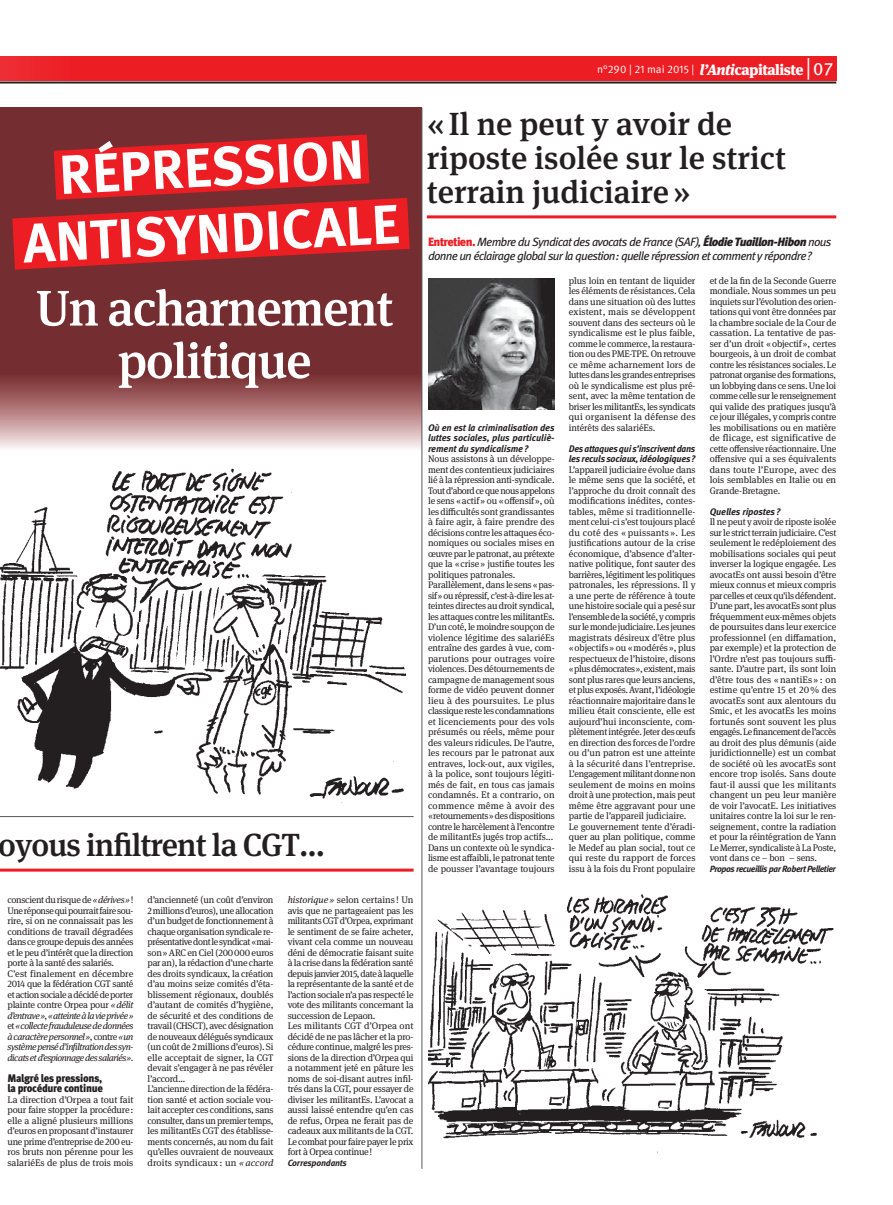
<style>
.page{position:relative;width:893px;height:1205px;background:#fff}
.page>*{position:absolute;margin:0;border:0;box-sizing:border-box;transform-origin:0 0}
.t1{font:700 55px "Meta Pro";color:#fff}
.t2{font:500 50px/52.5px "Meta Serif Pro";letter-spacing:-.025em;color:#fff;text-align:center}
.t3{font:500 32px/34px "Meta Serif Pro";color:#231f20}
.t4{font:500 32px "Meta Serif Pro";letter-spacing:-.03em;color:#231f20}
.t5{font:italic 12px/14px "Meta Pro";letter-spacing:-.06em;color:#231f20}
.t6{font:11px "Meta Pro";color:#fff}
.t7{font:900 11px/10.5px "Meta Pro";letter-spacing:-.03em;color:#231f20;scale:.95 1}
.t8{font:9.5px/10.5px "Meta Serif Pro";letter-spacing:-.02em;color:#231f20}
.t9{font:italic 700 9.5px/10.5px "Meta Pro";letter-spacing:-.02em;color:#231f20;text-align:justify}
.t10{font:italic 700 9px "Meta Pro";letter-spacing:-.05em;color:#231f20}
.t11{font:italic 700 9px "Meta Pro";letter-spacing:-.025em;color:#231f20}
.s1{font-style:italic}
.s2{font-family:"Meta Serif Pro";font-weight:900;font-style:italic;font-size:15px}
.s3{font-family:"Meta Serif Pro";font-weight:900;font-size:15px}
.s4{font-size:22.5px}
.s5{font-size:18px}
.s6{font-weight:900;font-style:normal;color:#ed1d24}
.s7{font-weight:900}
</style>
<div class="page">
<svg style="left:0;top:108px;width:422px;height:415px;background:#88484b"></svg>
<div style="left:0;top:57px;width:836px;height:24px;background:#ed1d24"></div>
<hr style="left:0;top:81px;width:836px;height:2px;background:#231f20">
<hr style="left:427px;top:215px;width:409px;height:3px;background:#ed1d24">
<hr style="left:0;top:816px;width:414px;height:1px;background:#58595b">
<hr style="left:422px;top:108px;width:1px;height:1061px;background:#58595b">
<img style="left:428px;top:894px;width:406px;height:259px">
<img style="left:0;top:440px;width:405px;height:363px">
<hr style="left:0;top:868px;width:414px;height:3px;background:#ed1d24">
<img style="left:428px;top:279px;width:126px;height:130px">
<svg style="left:12px;top:134px;width:398px;height:136px;background:#c32228"></svg>
<h1 class="t1" style="left:57px;top:140px;width:307px;rotate:-3deg">RÉPRESSION</h1>
<h1 class="t1" style="left:21px;top:209px;width:379px;rotate:-3deg">ANTISYNDICALE</h1>
<h2 class="t2" style="left:36px;top:278px;width:359px">Un acharnement politique</h2>
<h3 class="t4" style="left:-1px;top:821px;width:328px">oyous infiltrent la CGT…</h3>
<p class="t8" style="left:8px;top:894px;width:127px">conscient du risque de <span class="s1">«dérives»</span>!<br>Une réponse qui pourrait faire sou&shy;rire, si on ne connaissait pas les conditions de travail dégradées dans ce groupe depuis des années et le peu d’intérêt que la direction porte à la santé des salariés.<br>C’est finalement en décembre 2014 que la fédération CGT santé et action sociale a décidé de porter plainte contre Orpea pour <span class="s1">«délit d’entrave»</span>, <span class="s1">«atteinte à la vie privée» </span>et <span class="s1">«collecte frauduleuse de données à caractère personnel»</span>, contre <span class="s1">«un système pensé d’infiltration des syn&shy;dicats et d’espionnage des salariés»</span>.</p>
<p class="t7" style="left:8px;top:1073px;width:102px">Malgré les pressions, la procédure continue</p>
<p class="t8" style="left:8px;top:1093px;width:127px;text-align:justify">La direction d’Orpea a tout fait pour faire stopper la procédure: elle a aligné plusieurs millions d’euros en proposant d’instaurer une prime d’entreprise de 200 eu&shy;ros bruts non pérenne pour les salariéEs de plus de trois mois</p>
<p class="t8" style="left:148px;top:894px;width:127px">d’ancienneté (un coût d’environ<br>2millions d’euros), une allocation d’un budget de fonctionnement à chaque organisation syndicale re&shy;présentative dont le syndicat «mai&shy;son» ARC en Ciel (200000 euros par an), la rédaction d’une charte des droits syndicaux, la création d’au moins seize comités d’éta&shy;blissement régionaux, doublés d’autant de comités d’hygiène, de sécurité et des conditions de travail (CHSCT), avec désignation de nouveaux délégués syndicaux (un coût de 2millions d’euros). Si elle acceptait de signer, la CGT devait s’engager à ne pas révéler l’accord…<br>L’ancienne direction de la fédéra&shy;tion santé et action sociale vou&shy;lait accepter ces conditions, sans consulter, dans un premier temps, les militantEs CGT des établisse&shy;ments concernés, au nom du fait qu’elles ouvraient de nouveaux droits syndicaux : un <span class="s1">«accord</span></p>
<p class="t8" style="left:288px;top:894px;width:127px"><span class="s1">historique»</span> selon certains ! Un avis que ne partageaient pas les militants CGT d’Orpea, exprimant le sentiment de se faire acheter, vivant cela comme un nouveau déni de démocratie faisant suite à la crise dans la fédération santé depuis janvier 2015, date à laquelle la représentante de la santé et de l’action sociale n’a pas respecté le vote des militants concernant la succession de Lepaon.<br>Les militants CGT d’Orpea ont décidé de ne pas lâcher et la pro&shy;cédure continue, malgré les pres&shy;sions de la direction d’Orpea qui a notamment jeté en pâture les noms de soi-disant autres infil&shy;trés dans la CGT, pour essayer de diviser les militantEs. L’avocat a aussi laissé entendre qu’en cas de refus, Orpea ne ferait pas de cadeaux aux militants de la CGT.<br>Le combat pour faire payer le prix fort à Orpea continue!</p>
<p class="t11" style="left:288px;top:1157px;width:61px">Correspondants</p>
<p class="t6" style="left:597px;top:62px;width:238px">n°290 | 21 mai 2015 | <span class="s2">l’Anti</span><span class="s3">capitaliste</span> <span class="s4">|</span> <span class="s5">07</span></p>
<p class="t6" style="left:576px;top:65px;width:99px">n°290 | 21 mai 2015 |</p>
<h3 class="t3" style="left:427px;top:105px;width:361px">«Il ne peut y avoir de riposte isolée sur le strict terrain judiciaire»</h3>
<p class="t5" style="left:428px;top:235px;width:405px"><span class="s6">Entretien.</span> Membre du Syndicat des avocats de France (SAF), <span class="s7">Élodie Tuaillon-Hibon</span> nous donne un éclairage global sur la question: quelle répression et comment y répondre?</p>
<p class="t9" style="left:428px;top:422px;width:128px">Où en est la criminalisation des luttes sociales, plus particuliè&shy;rement du syndicalisme?</p>
<p class="t8" style="left:428px;top:453px;width:128px">Nous assistons à un développe&shy;ment des contentieux judiciaires lié à la répression anti-syndicale.<br>Tout d’abord ce que nous appelons le sens «actif» ou «offensif», où les difficultés sont grandissantes à faire agir, à faire prendre des décisions contre les attaques éco&shy;nomiques ou sociales mises en œuvre par le patronat, au prétexte que la «crise» justifie toutes les politiques patronales.<br>Parallèlement, dans le sens «pas&shy;sif» ou répressif, c’est-à-dire les at&shy;teintes directes au droit syndical, les attaques contre les militantEs.<br>D’un coté, le moindre soupçon de violence légitime des salariéEs entraîne des gardes à vue, com&shy;parutions pour outrages voire violences. Des détournements de campagne de management sous forme de vidéo peuvent donner lieu à des poursuites. Le plus classique reste les condamnations et licenciements pour des vols présumés ou réels, même pour des valeurs ridicules. De l’autre, les recours par le patronat aux entraves, lock-out, aux vigiles, à la police, sont toujours légiti&shy;més de fait, en tous cas jamais condamnés. Et a contrario, on commence même à avoir des «retournements» des dispositions contre le harcèlement à l’encontre de militantEs jugés trop actifs...<br>Dans un contexte où le syndica&shy;lisme est affaibli, le patronat tente de pousser l’avantage toujours</p>
<p class="t8" style="left:569px;top:274px;width:128px;text-align:justify">plus loin en tentant de liquider les éléments de résistances. Cela dans une situation où des luttes existent, mais se développent souvent dans des secteurs où le syndicalisme est le plus faible, comme le commerce, la restaura&shy;tion ou des PME-TPE. On retrouve ce même acharnement lors de luttes dans les grandes entreprises où le syndicalisme est plus pré&shy;sent, avec la même tentation de briser les militantEs, les syndicats qui organisent la défense des intérêts des salariéEs.</p>
<p class="t9" style="left:569px;top:443px;width:128px">Des attaques qui s’inscrivent dans les reculs sociaux, idéologiques?</p>
<p class="t8" style="left:569px;top:463px;width:128px">L’appareil judiciaire évolue dans le même sens que la société, et l’approche du droit connaît des modifications inédites, contes&shy;tables, même si traditionnelle&shy;ment celui-ci s’est toujours placé du coté des « puissants ». Les justifications autour de la crise économique, d’absence d’alter&shy;native politique, font sauter des barrières, légitiment les politiques patronales, les répressions. Il y a une perte de référence à toute une histoire sociale qui a pesé sur l’ensemble de la société, y compris sur le monde judiciaire. Les jeunes magistrats désireux d’être plus «objectifs» ou «modérés», plus respectueux de l’histoire, disons «plus démocrates», existent, mais sont plus rares que leurs anciens, et plus exposés. Avant, l’idéologie réactionnaire majoritaire dans le milieu était consciente, elle est aujourd’hui inconsciente, com&shy;plètement intégrée. Jeter des œufs en direction des forces de l’ordre ou d’un patron est une atteinte à la sécurité dans l’entreprise.<br>L’engagement militant donne non seulement de moins en moins droit à une protection, mais peut même être aggravant pour une partie de l’appareil judiciaire.<br>Le gouvernement tente d’éradi&shy;quer au plan politique, comme le Medef au plan social, tout ce qui reste du rapport de forces issu à la fois du Front populaire</p>
<p class="t8" style="left:710px;top:274px;width:128px;text-align:justify">et de la fin de la Seconde Guerre mondiale. Nous sommes un peu inquiets sur l’évolution des orien&shy;tations qui vont être données par la chambre sociale de la Cour de cassation. La tentative de pas&shy;ser d’un droit «objectif», certes bourgeois, à un droit de combat contre les résistances sociales. Le patronat organise des formations, un lobbying dans ce sens. Une loi comme celle sur le renseignement qui valide des pratiques jusqu’à ce jour illégales, y compris contre les mobilisations ou en matière de flicage, est significative de cette offensive réactionnaire. Une offensive qui a ses équivalents dans toute l’Europe, avec des lois semblables en Italie ou en Grande-Bretagne.</p>
<p class="t9" style="left:710px;top:506px;width:72px">Quelles ripostes?</p>
<p class="t8" style="left:710px;top:516px;width:128px;text-align:justify">Il ne peut y avoir de riposte isolée sur le strict terrain judiciaire. C’est seulement le redéploiement des mobilisations sociales qui peut inverser la logique engagée. Les avocatEs ont aussi besoin d’être mieux connus et mieux compris par celles et ceux qu’ils défendent.<br>D’une part, les avocatEs sont plus fréquemment eux-mêmes objets de poursuites dans leur exercice professionnel (en diffamation, par exemple) et la protection de l’Ordre n’est pas toujours suffi&shy;sante. D’autre part, ils sont loin d’être tous des «nantiEs » : on estime qu’entre 15 et 20% des avocatEs sont aux alentours du Smic, et les avocatEs les moins fortunés sont souvent les plus engagés. Le financement de l’accès au droit des plus démunis (aide juridictionnelle) est un combat de société où les avocatEs sont encore trop isolés. Sans doute faut-il aussi que les militants changent un peu leur manière de voir l’avocatE. Les initiatives unitaires contre la loi sur le ren&shy;seignement, contre la radiation et pour la réintégration de Yann LeMerrer, syndicaliste à La Poste, vont dans ce – bon – sens.</p>
<p class="t10" style="left:710px;top:863px;width:128px">Propos recueillis par Robert Pelletier</p>
</div>
